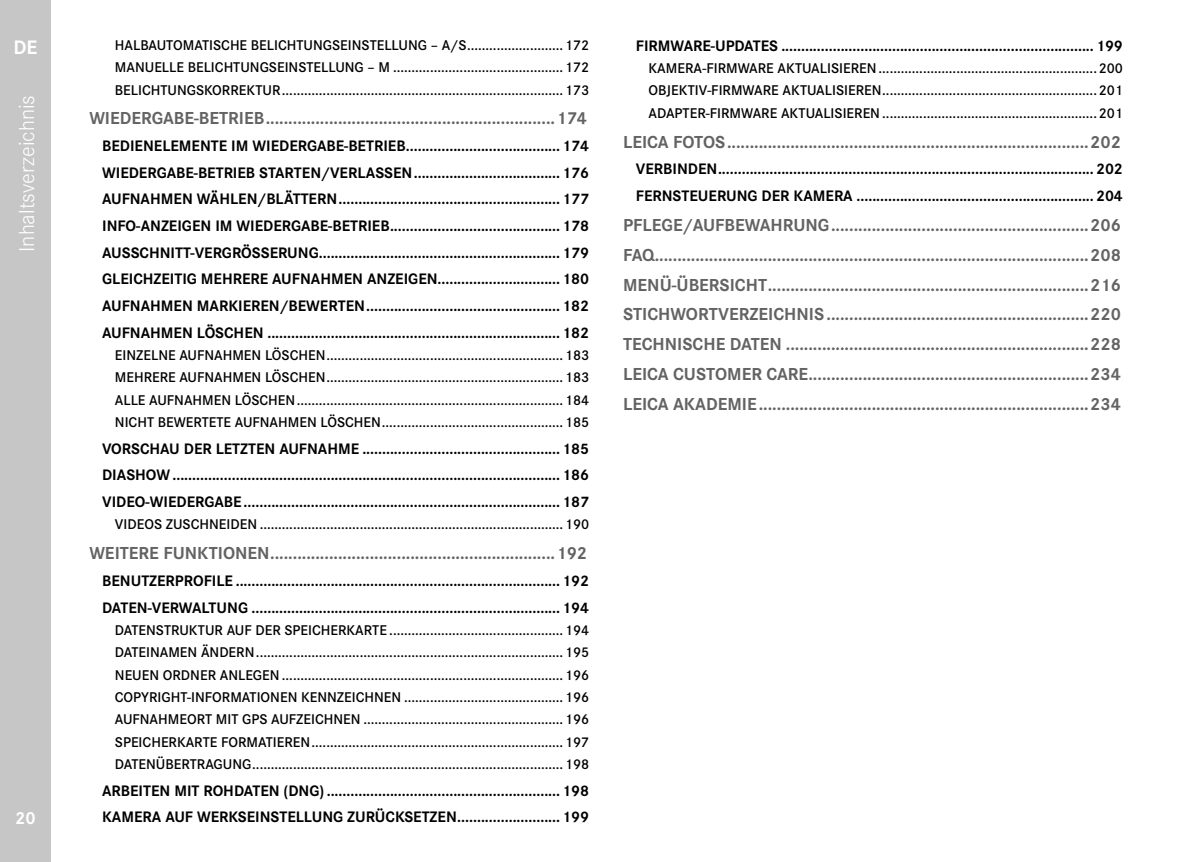
<style>
.page{position:relative;width:1200px;height:862px;background:#fff}
.page>*{position:absolute;margin:0;border:0;box-sizing:border-box;transform-origin:0 0}
.t1{font:300 22.5px "Corporate S";color:#fff}
.t2{font:700 20.25px "Corporate S";color:#fff}
.t3{font:700 18px/29.9px "Corporate S";color:#646363;text-align:justify}
.t4{font:700 18px "Corporate S";color:#fff}
.t5{font:700 15.75px/26.6px "Corporate S";color:#000}
.t6{font:600 14.62px/22.3px "Corporate S";color:#000;text-align:justify}
</style>
<div class="page">
<div style="left:0;top:0;width:51px;height:861px;background:#c6c6c6"></div>
<h2 class="t2" style="left:14px;top:32px;width:25px">DE</h2>
<h1 class="t1" style="left:11px;top:251px;width:158px;rotate:-90deg">Inhaltsverzeichnis</h1>
<p class="t4" style="left:15px;top:802px;width:22px">20</p>
<p class="t6" style="left:115px;top:33px;width:475px">HALBAUTOMATISCHE BELICHTUNGSEINSTELLUNG – A/S..........................172<br>MANUELLE BELICHTUNGSEINSTELLUNG – M ..............................................172<br>BELICHTUNGSKORREKTUR............................................................................173</p>
<p class="t3" style="left:89px;top:102px;width:499px">WIEDERGABE-BETRIEB................................................................174</p>
<p class="t5" style="left:102px;top:131px;width:488px;text-align:justify">BEDIENELEMENTE IM WIEDERGABE-BETRIEB.......................................174<br>WIEDERGABE-BETRIEB STARTEN/VERLASSEN.....................................176<br>AUFNAHMEN WÄHLEN/BLÄTTERN........................................................177<br>INFO-ANZEIGEN IM WIEDERGABE-BETRIEB...........................................178<br>AUSSCHNITT-VERGRÖSSERUNG.............................................................179<br>GLEICHZEITIG MEHRERE AUFNAHMEN ANZEIGEN...............................180<br>AUFNAHMEN MARKIEREN/BEWERTEN.................................................182<br>AUFNAHMEN LÖSCHEN ..........................................................................182</p>
<p class="t6" style="left:115px;top:343px;width:475px">EINZELNE AUFNAHMEN LÖSCHEN................................................................183<br>MEHRERE AUFNAHMEN LÖSCHEN................................................................183<br>ALLE AUFNAHMEN LÖSCHEN........................................................................184<br>NICHT BEWERTETE AUFNAHMEN LÖSCHEN.................................................185</p>
<p class="t5" style="left:102px;top:434px;width:488px;text-align:justify">VORSCHAU DER LETZTEN AUFNAHME ..................................................185<br>DIASHOW ..................................................................................................186<br>VIDEO-WIEDERGABE................................................................................187</p>
<p class="t6" style="left:115px;top:512px;width:475px">VIDEOS ZUSCHNEIDEN ..................................................................................190</p>
<p class="t3" style="left:89px;top:536px;width:499px">WEITERE FUNKTIONEN...............................................................192</p>
<p class="t5" style="left:102px;top:566px;width:488px">BENUTZERPROFILE ..................................................................................192<br>DATEN-VERWALTUNG ..............................................................................194</p>
<p class="t6" style="left:115px;top:617px;width:475px">DATENSTRUKTUR AUF DER SPEICHERKARTE ...............................................194<br>DATEINAMEN ÄNDERN...................................................................................195<br>NEUEN ORDNER ANLEGEN ............................................................................196<br>COPYRIGHT-INFORMATIONEN KENNZEICHNEN ...........................................196<br>AUFNAHMEORT MIT GPS AUFZEICHNEN ......................................................196<br>SPEICHERKARTE FORMATIEREN....................................................................197<br>DATENÜBERTRAGUNG....................................................................................198</p>
<p class="t5" style="left:102px;top:775px;width:488px">ARBEITEN MIT ROHDATEN (DNG) ...........................................................198<br>KAMERA AUF WERKSEINSTELLUNG ZURÜCKSETZEN..........................199</p>
<p class="t5" style="left:635px;top:31px;width:488px">FIRMWARE-UPDATES ...............................................................................199</p>
<p class="t6" style="left:648px;top:56px;width:475px">KAMERA-FIRMWARE AKTUALISIEREN...........................................................200<br>OBJEKTIV-FIRMWARE AKTUALISIEREN..........................................................201<br>ADAPTER-FIRMWARE AKTUALISIEREN..........................................................201</p>
<p class="t3" style="left:623px;top:125px;width:499px">LEICA FOTOS................................................................................202</p>
<p class="t5" style="left:635px;top:154px;width:488px">VERBINDEN...............................................................................................202<br>FERNSTEUERUNG DER KAMERA ............................................................204</p>
<p class="t3" style="left:623px;top:208px;width:499px">PFLEGE/AUFBEWAHRUNG.........................................................206<br>FAQ................................................................................................208<br>MENÜ-ÜBERSICHT.......................................................................216<br>STICHWORTVERZEICHNIS..........................................................220<br>TECHNISCHE DATEN ...................................................................228<br>LEICA CUSTOMER CARE..............................................................234<br>LEICA AKADEMIE.........................................................................234</p>
</div>
